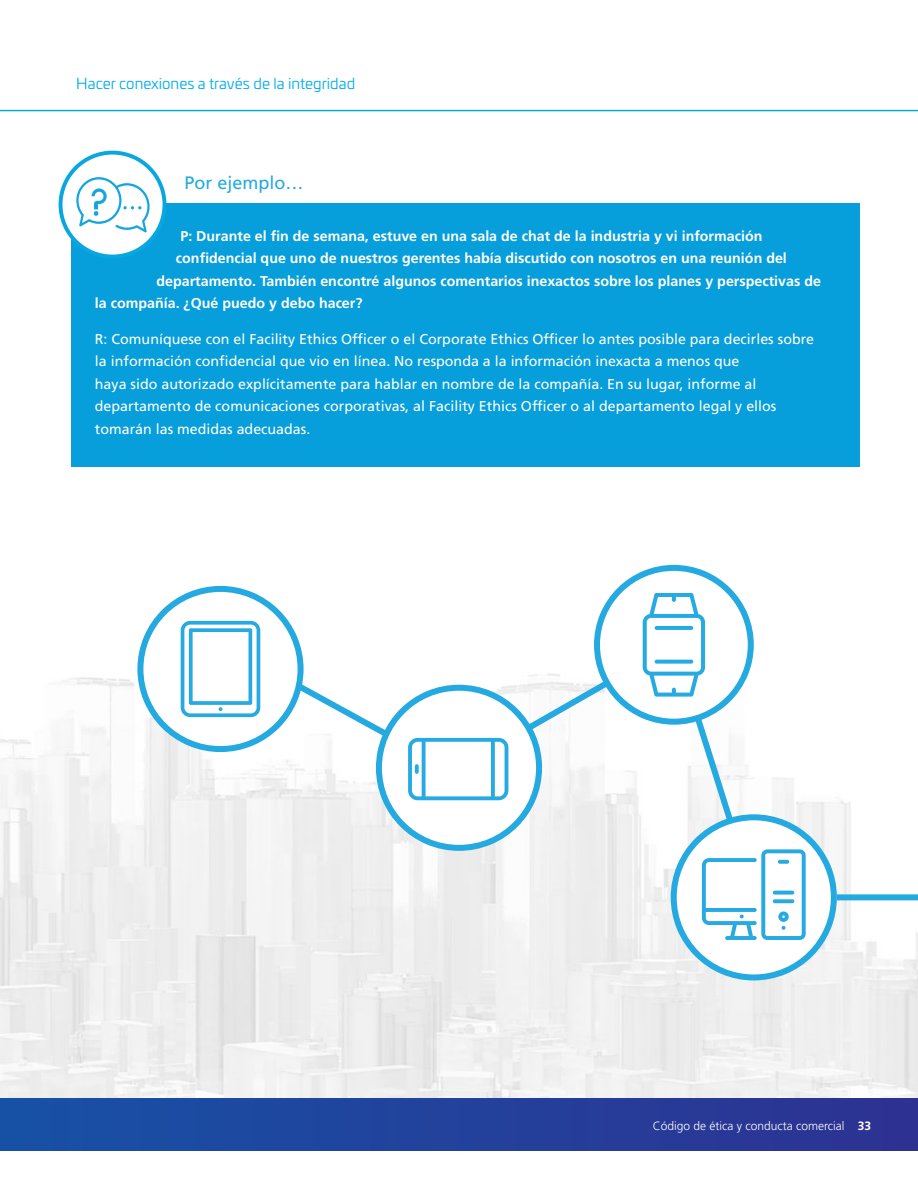
<style>
.page{position:relative;width:918px;height:1188px;background:#fff}
.page>*{position:absolute;margin:0;border:0;box-sizing:border-box;transform-origin:0 0}
.t1{font:18px "Frutiger LT Pro";color:#24aae1}
.t2{font:15px "Univia Pro";color:#00aeef}
.t3{font:14.25px/22.5px "Frutiger LT Pro";color:#fff}
.t4{font:700 14.25px "Frutiger LT Pro";color:#fff}
.t5{font:300 12px "Frutiger LT Pro";color:#fff}
.s1{font-weight:700}
</style>
<div class="page">
<img style="left:0;top:677px;width:918px;height:422px">
<div style="left:0;top:1099px;width:918px;height:51px;background:linear-gradient(to right,#1751a6,#2e3291)"></div>
<hr style="left:0;top:110px;width:918px;height:1px;background:#08a7e0">
<div style="left:71px;top:203px;width:788px;height:264px;background:#069edb"></div>
<div style="left:61px;top:153px;width:103px;height:104px;background:#fff;border-radius:50%"></div>
<div style="left:59px;top:151px;width:107px;height:108px;border:4px solid #08a7e0;border-radius:50%"></div>
<div style="left:837px;top:894px;width:81px;height:6px;background:#24aae1"></div>
<svg style="left:76px;top:177px;width:74px;height:55px"></svg>
<svg style="left:137px;top:565px;width:700px;height:415px"></svg>
<hr style="left:655px;top:626px;width:38px;height:4px;background:#27aae1;border-radius:2px">
<svg style="left:655px;top:660px;width:38px;height:4px"></svg>
<p class="t2" style="left:76px;top:72px;width:280px">Hacer conexiones a través de la integridad</p>
<p class="t1" style="left:184px;top:172px;width:121px">Por ejemplo…</p>
<p class="t4" style="left:180px;top:227px;width:584px">P: Durante el fin de semana, estuve en una sala de chat de la industria y vi información</p>
<p class="t4" style="left:176px;top:250px;width:612px">confidencial que uno de nuestros gerentes había discutido con nosotros en una reunión del</p>
<p class="t4" style="left:156px;top:272px;width:666px">departamento. También encontré algunos comentarios inexactos sobre los planes y perspectivas de</p>
<p class="t4" style="left:95px;top:295px;width:269px">la compañía. ¿Qué puedo y debo hacer?</p>
<p class="t3" style="left:95px;top:327px;width:721px">R: Comuníquese con el Facility Ethics Officer o el Corporate Ethics Officer lo antes posible para decirles sobre la información confidencial que vio en línea. No responda a la información inexacta a menos que<br>haya sido autorizado explícitamente para hablar en nombre de la compañía. En su lugar, informe al departamento de comunicaciones corporativas, al Facility Ethics Officer o al departamento legal y ellos tomarán las medidas adecuadas.</p>
<p class="t5" style="left:653px;top:1118px;width:220px">Código de ética y conducta comercial <span class="s1">33</span></p>
</div>
